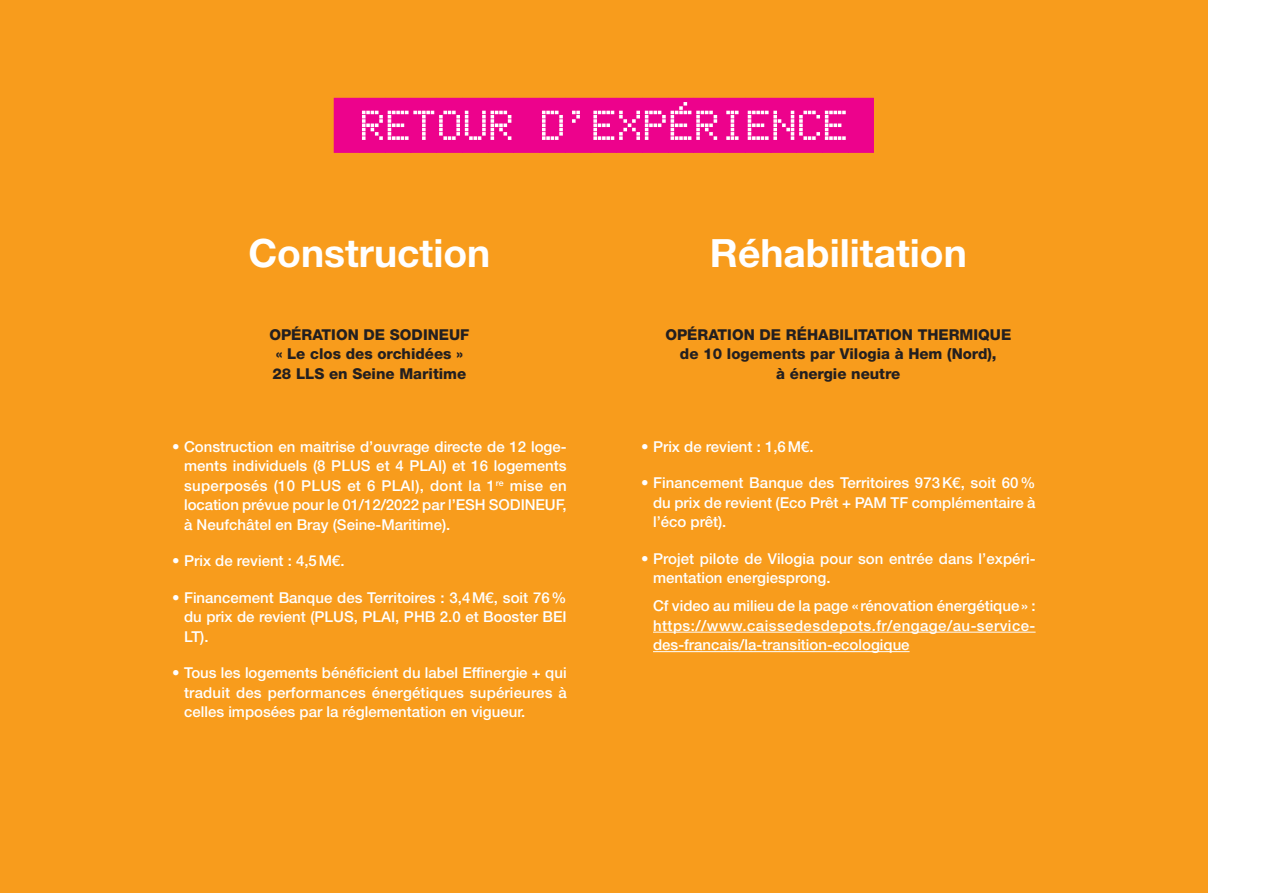
<style>
.page{position:relative;width:1263px;height:893px;background:#fff}
.page>*{position:absolute;margin:0;border:0;box-sizing:border-box;transform-origin:0 0}
.t1{font:700 39px "Helvetica Neue LT Std";color:#fff}
.t2{font:500 15px/19.5px "Helvetica Neue LT Std";color:#fff;text-align:justify}
.t3{font:800 15px/19.5px "Helvetica Neue LT Std";color:#231f20}
</style>
<div class="page">
<div style="left:0;top:0;width:1208px;height:893px;background:#f89c1c"></div>
<hr style="left:653px;top:632px;width:382px;height:1px;background:#fff">
<hr style="left:653px;top:651px;width:256px;height:1px;background:#fff">
<svg style="left:334px;top:98px;width:540px;height:55px;background:#ef2099"></svg>
<h1 class="t1" style="left:248px;top:229px;width:243px">Construction</h1>
<p class="t3" style="left:269px;top:324px;width:202px">OPÉRATION DE SODINEUF « Le clos des orchidées »<br>28 LLS en Seine Maritime</p>
<p class="t2" style="left:184px;top:436px;width:384px;text-indent:-12px">• Construction en maitrise d’ouvrage directe de 12 loge&shy;ments individuels (8 PLUS et 4 PLAI) et 16 logements superposés (10 PLUS et 6 PLAI), dont la 1<sup>re</sup> mise en location prévue pour le 01/12/2022 par l’ESH SODINEUF, à Neufchâtel en Bray (Seine-Maritime).</p>
<p class="t2" style="left:172px;top:551px;width:174px">• Prix de revient : 4,5M€.</p>
<p class="t2" style="left:184px;top:587px;width:384px;text-indent:-12px">• Financement Banque des Territoires : 3,4M€, soit 76% du prix de revient (PLUS, PLAI, PHB 2.0 et Booster BEI LT).</p>
<p class="t2" style="left:184px;top:663px;width:384px;text-indent:-12px">• Tous les logements bénéficient du label Effinergie + qui traduit des performances énergétiques supérieures à celles imposées par la réglementation en vigueur.</p>
<h1 class="t1" style="left:710px;top:229px;width:258px">Réhabilitation</h1>
<p class="t3" style="left:665px;top:324px;width:347px;text-align:center">OPÉRATION DE RÉHABILITATION THERMIQUE de 10 logements par Vilogia à Hem (Nord),<br>à énergie neutre</p>
<p class="t2" style="left:641px;top:436px;width:174px">• Prix de revient : 1,6M€.</p>
<p class="t2" style="left:653px;top:473px;width:384px;text-indent:-12px">• Financement Banque des Territoires 973K€, soit 60% du prix de revient (Eco Prêt + PAM TF complémentaire à l’éco prêt).</p>
<p class="t2" style="left:653px;top:548px;width:384px;text-indent:-12px">• Projet pilote de Vilogia pour son entrée dans l’expéri&shy;mentation energiesprong.</p>
<p class="t2" style="left:653px;top:596px;width:384px">Cf video au milieu de la page «rénovation énergétique» : https://www.caissedesdepots.fr/engage/au-service&shy;des-francais/la-transition-ecologique</p>
</div>
